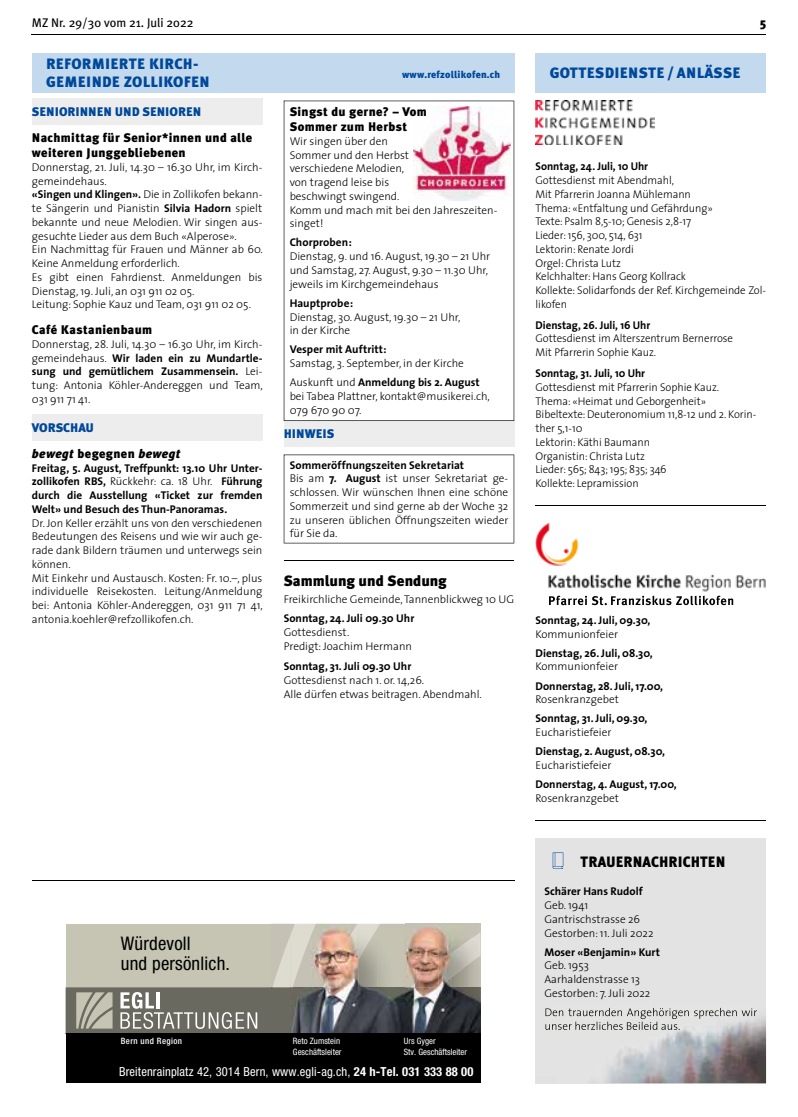
<style>
.page{position:relative;width:798px;height:1117px;background:#fff}
.page>*{position:absolute;margin:0;border:0;box-sizing:border-box;transform-origin:0 0}
.t1{font:condensed 18.75px/20px "Helvetica Neue";letter-spacing:.01em;color:#000}
.t2{font:900 15px/18px "Meta Plus";letter-spacing:.02em;color:#00489a}
.t3{font:900 15px "Meta Plus";letter-spacing:.005em;color:#000}
.t4{font:900 15px "Meta Plus";letter-spacing:.005em;color:#000;scale:.95 1}
.t5{font:900 12.5px/15px "Meta Plus";letter-spacing:.03em;color:#000}
.t6{font:condensed 12.5px "Helvetica Neue";letter-spacing:.01em;color:#fff}
.t7{font:900 12.5px "Meta Plus";color:#00489a}
.t8{font:italic 900 12.5px/25.6px "Meta Plus";letter-spacing:.03em;color:#000}
.t9{font:12.5px "Meta Plus";color:#000}
.t10{font:300 11.25px/13.8px "The Sans";color:#000}
.t11{font:700 11.25px/13.8px "The Sans";color:#000;text-align:justify}
.t12{font:900 10px "Meta Plus";letter-spacing:.02em;color:#00489a}
.t13{font:condensed 8.75px/10.5px "Helvetica Neue";color:#fff}
.t14{font:500 condensed 8.75px "Helvetica Neue";letter-spacing:.045em;color:#fff}
.s1{font-weight:700}
.s2{font-style:normal;color:#00489a}
.s3{font-style:normal}
.s4{font-weight:300}
</style>
<div class="page">
<hr style="left:32px;top:34px;width:733px;height:1px;background:#000">
<div style="left:535px;top:838px;width:230px;height:244px;background:#e3e3e3"></div>
<svg style="left:552px;top:852px;width:11px;height:16px"></svg>
<img style="left:545px;top:1010px;width:220px;height:72px">
<img style="left:545px;top:1007px;width:211px;height:11px">
<img style="left:545px;top:1021px;width:134px;height:8px">
<img style="left:544px;top:100px;width:110px;height:44px">
<img style="left:535px;top:100px;width:9px;height:44px">
<div style="left:535px;top:53px;width:230px;height:39px;background:#c3daee"></div>
<img style="left:535px;top:523px;width:230px;height:83px">
<svg style="left:548px;top:595px;width:185px;height:10px"></svg>
<div style="left:32px;top:53px;width:482px;height:39px;background:#c3daee"></div>
<div style="left:32px;top:99px;width:230px;height:26px;background:#ededed"></div>
<div style="left:32px;top:414px;width:230px;height:26px;background:#ededed"></div>
<div style="left:283px;top:420px;width:231px;height:26px;background:#ededed"></div>
<svg style="left:283px;top:101px;width:231px;height:320px"></svg>
<svg style="left:283px;top:454px;width:231px;height:89px"></svg>
<hr style="left:283px;top:560px;width:230px;height:1px;background:#000">
<hr style="left:535px;top:505px;width:230px;height:1px;background:#000">
<hr style="left:535px;top:819px;width:230px;height:1px;background:#000">
<hr style="left:32px;top:880px;width:482px;height:1px;background:#000">
<div style="left:66px;top:923px;width:414px;height:110px;background:#c6c4b3"></div>
<img style="left:438px;top:932px;width:42px;height:101px">
<img style="left:404px;top:987px;width:34px;height:46px">
<img style="left:358px;top:927px;width:80px;height:60px">
<img style="left:410px;top:962px;width:28px;height:25px">
<img style="left:271px;top:923px;width:83px;height:4px">
<img style="left:272px;top:923px;width:44px;height:64px">
<img style="left:291px;top:927px;width:67px;height:106px">
<img style="left:291px;top:927px;width:23px;height:60px">
<img style="left:358px;top:987px;width:46px;height:46px">
<img style="left:358px;top:928px;width:19px;height:32px">
<svg style="left:354px;top:923px;width:50px;height:5px"></svg>
<div style="left:66px;top:1033px;width:414px;height:49px;background:#000"></div>
<svg style="left:66px;top:987px;width:225px;height:46px;background:#828178"></svg>
<p class="t9" style="left:32px;top:16px;width:163px">MZ Nr. 29/30 vom 21. Juli 2022</p>
<p class="t5" style="left:759px;top:15px;width:7px">5</p>
<h2 class="t2" style="left:46px;top:55px;width:165px">REFORMIERTE KIRCH-<br>GEMEINDE ZOLLIKOFEN</h2>
<p class="t7" style="left:32px;top:105px;width:171px">SENIORINNEN UND SENIOREN</p>
<p class="t5" style="left:32px;top:130px;width:222px">Nachmittag für Senior*innen und alle weiteren Junggebliebenen</p>
<p class="t10" style="left:32px;top:160px;width:232px">Donnerstag, 21. Juli, 14.30 – 16.30 Uhr, im Kirch&shy;gemeindehaus.<br><span class="s1">«Singen und Klingen».</span> Die in Zollikofen bekann&shy;te Sängerin und Pianistin <span class="s1">Silvia Hadorn</span> spielt bekannte und neue Melodien. Wir singen aus&shy;gesuchte Lieder aus dem Buch «Alperose».<br>Ein Nachmittag für Frauen und Männer ab 60.<br>Keine Anmeldung erforderlich.<br>Es gibt einen Fahrdienst. Anmeldungen bis Dienstag, 19. Juli, an 031 911 02 05.<br>Leitung: Sophie Kauz und Team, 031 911 02 05.</p>
<p class="t5" style="left:32px;top:322px;width:122px">Café Kastanienbaum</p>
<p class="t10" style="left:32px;top:337px;width:232px;text-align:justify">Donnerstag, 28. Juli, 14.30 – 16.30 Uhr, im Kirch&shy;gemeindehaus. <span class="s1">Wir laden ein zu Mundartle&shy;sung und gemütlichem Zusammensein.</span> Lei&shy;tung: Antonia Köhler-Andereggen und Team, 031 911 71 41.</p>
<p class="t8" style="left:32px;top:415px;width:150px"><span class="s2">VORSCHAU<br></span>bewegt <span class="s3">begegnen</span> bewegt</p>
<p class="t11" style="left:32px;top:460px;width:232px">Freitag, 5. August, Treffpunkt: 13.10 Uhr Unter&shy;zollikofen RBS, <span class="s4">Rückkehr: ca. 18 Uhr.</span> Führung durch die Ausstellung «Ticket zur fremden Welt» und Besuch des Thun-Panoramas.</p>
<p class="t10" style="left:32px;top:515px;width:232px">Dr. Jon Keller erzählt uns von den verschiedenen Bedeutungen des Reisens und wie wir auch ge&shy;rade dank Bildern träumen und unterwegs sein können.<br>Mit Einkehr und Austausch. Kosten: Fr. 10.–, plus individuelle Reisekosten. Leitung/Anmeldung bei: Antonia Köhler-Andereggen, 031 911 71 41, antonia.koehler@refzollikofen.ch.</p>
<p class="t12" style="left:402px;top:69px;width:99px">www.refzollikofen.ch</p>
<p class="t5" style="left:289px;top:104px;width:139px">Singst du gerne? – Vom<br>Sommer zum Herbst</p>
<p class="t10" style="left:289px;top:134px;width:209px">Wir singen über den<br>Sommer und den Herbst<br>verschiedene Melodien,<br>von tragend leise bis<br>beschwingt swingend.<br>Komm und mach mit bei den Jahreszeiten&shy;singet!</p>
<p class="t11" style="left:289px;top:235px;width:64px">Chorproben:</p>
<p class="t10" style="left:289px;top:249px;width:202px">Dienstag, 9. und 16. August, 19.30 – 21 Uhr und Samstag, 27. August, 9.30 – 11.30 Uhr, jeweils im Kirchgemeindehaus</p>
<p class="t11" style="left:289px;top:296px;width:65px">Hauptprobe:</p>
<p class="t10" style="left:289px;top:309px;width:172px">Dienstag, 30. August, 19.30 – 21 Uhr, in der Kirche</p>
<p class="t11" style="left:289px;top:342px;width:98px">Vesper mit Auftritt:</p>
<p class="t10" style="left:289px;top:353px;width:191px;line-height:19.1px">Samstag, 3. September, in der Kirche<br>Auskunft und <span class="s1">Anmeldung bis 2. August</span></p>
<p class="t10" style="left:289px;top:389px;width:202px">bei Tabea Plattner, kontakt@musikerei.ch,<br>079 670 90 07.</p>
<p class="t7" style="left:283px;top:426px;width:52px">HINWEIS</p>
<p class="t10" style="left:289px;top:457px;width:220px"><span class="s1">Sommeröffnungszeiten Sekretariat<br></span>Bis am <span class="s1">7. August</span> ist unser Sekretariat ge&shy;schlossen. Wir wünschen Ihnen eine schöne Sommerzeit und sind gerne ab der Woche 32 zu unseren üblichen Öffnungszeiten wieder für Sie da.</p>
<h2 class="t3" style="left:283px;top:571px;width:164px">Sammlung und Sendung</h2>
<p class="t10" style="left:283px;top:592px;width:232px">Freikirchliche Gemeinde, Tannenblickweg 10 UG</p>
<p class="t11" style="left:283px;top:611px;width:132px">Sonntag, 24. Juli 09.30 Uhr</p>
<p class="t10" style="left:283px;top:624px;width:130px">Gottesdienst.<br>Predigt: Joachim Hermann</p>
<p class="t11" style="left:283px;top:659px;width:129px">Sonntag, 31. Juli 09.30 Uhr</p>
<p class="t10" style="left:283px;top:673px;width:199px">Gottesdienst nach 1. or. 14,26.<br>Alle dürfen etwas beitragen. Abendmahl.</p>
<h1 class="t1" style="left:121px;top:932px;width:111px">Würdevoll<br>und persönlich.</h1>
<p class="t14" style="left:121px;top:1035px;width:63px">Bern und Region</p>
<p class="t13" style="left:403px;top:1035px;width:65px">Urs Gyger<br>Stv. Geschäftsleiter</p>
<p class="t13" style="left:293px;top:1035px;width:50px">Reto Zumstein<br>Geschäftsleiter</p>
<p class="t6" style="left:119px;top:1064px;width:355px">Breitenrainplatz 42, 3014 Bern, www.egli-ag.ch, <span class="s1">24 h-Tel. 031 333 88 00</span></p>
<h2 class="t2" style="left:549px;top:64px;width:192px">GOTTESDIENSTE / ANLÄSSE</h2>
<p class="t11" style="left:535px;top:159px;width:114px">Sonntag, 24. Juli, 10 Uhr</p>
<p class="t10" style="left:535px;top:173px;width:232px">Gottesdienst mit Abendmahl,<br>Mit Pfarrerin Joanna Mühlemann<br>Thema: «Entfaltung und Gefährdung»<br>Texte: Psalm 8,5-10; Genesis 2,8-17<br>Lieder: 156, 300, 514, 631<br>Lektorin: Renate Jordi<br>Orgel: Christa Lutz<br>Kelchhalter: Hans Georg Kollrack<br>Kollekte: Solidarfonds der Ref. Kirchgemeinde Zol&shy;likofen</p>
<p class="t11" style="left:535px;top:317px;width:116px">Dienstag, 26. Juli, 16 Uhr</p>
<p class="t10" style="left:535px;top:331px;width:199px">Gottesdienst im Alterszentrum Bernerrose<br>Mit Pfarrerin Sophie Kauz.</p>
<p class="t11" style="left:535px;top:366px;width:111px">Sonntag, 31. Juli, 10 Uhr</p>
<p class="t10" style="left:535px;top:379px;width:222px">Gottesdienst mit Pfarrerin Sophie Kauz.<br>Thema: «Heimat und Geborgenheit»<br>Bibeltexte: Deuteronomium 11,8-12 und 2. Korin&shy;ther 5,1-10<br>Lektorin: Käthi Baumann<br>Organistin: Christa Lutz<br>Lieder: 565; 843; 195; 835; 346<br>Kollekte: Lepramission</p>
<p class="t11" style="left:535px;top:612px;width:116px">Sonntag, 24. Juli, 09.30,</p>
<p class="t10" style="left:535px;top:626px;width:84px">Kommunionfeier</p>
<p class="t11" style="left:535px;top:645px;width:119px">Dienstag, 26. Juli, 08.30,</p>
<p class="t10" style="left:535px;top:659px;width:84px">Kommunionfeier</p>
<p class="t11" style="left:535px;top:678px;width:129px">Donnerstag, 28. Juli, 17.00,</p>
<p class="t10" style="left:535px;top:692px;width:85px">Rosenkranzgebet</p>
<p class="t11" style="left:535px;top:711px;width:113px">Sonntag, 31. Juli, 09.30,</p>
<p class="t10" style="left:535px;top:725px;width:77px">Eucharistiefeier</p>
<p class="t11" style="left:535px;top:744px;width:131px">Dienstag, 2. August, 08.30,</p>
<p class="t10" style="left:535px;top:757px;width:77px">Eucharistiefeier</p>
<p class="t11" style="left:535px;top:777px;width:143px">Donnerstag, 4. August, 17.00,</p>
<p class="t10" style="left:535px;top:790px;width:85px">Rosenkranzgebet</p>
<h2 class="t4" style="left:580px;top:853px;width:154px">TRAUERNACHRICHTEN</h2>
<p class="t11" style="left:544px;top:884px;width:100px">Schärer Hans Rudolf</p>
<p class="t10" style="left:544px;top:897px;width:110px">Geb. 1941<br>Gantrischstrasse 26<br>Gestorben: 11. Juli 2022</p>
<p class="t11" style="left:544px;top:944px;width:117px">Moser «Benjamin» Kurt</p>
<p class="t10" style="left:544px;top:958px;width:107px">Geb. 1953<br>Aarhaldenstrasse 13<br>Gestorben: 7. Juli 2022</p>
</div>
